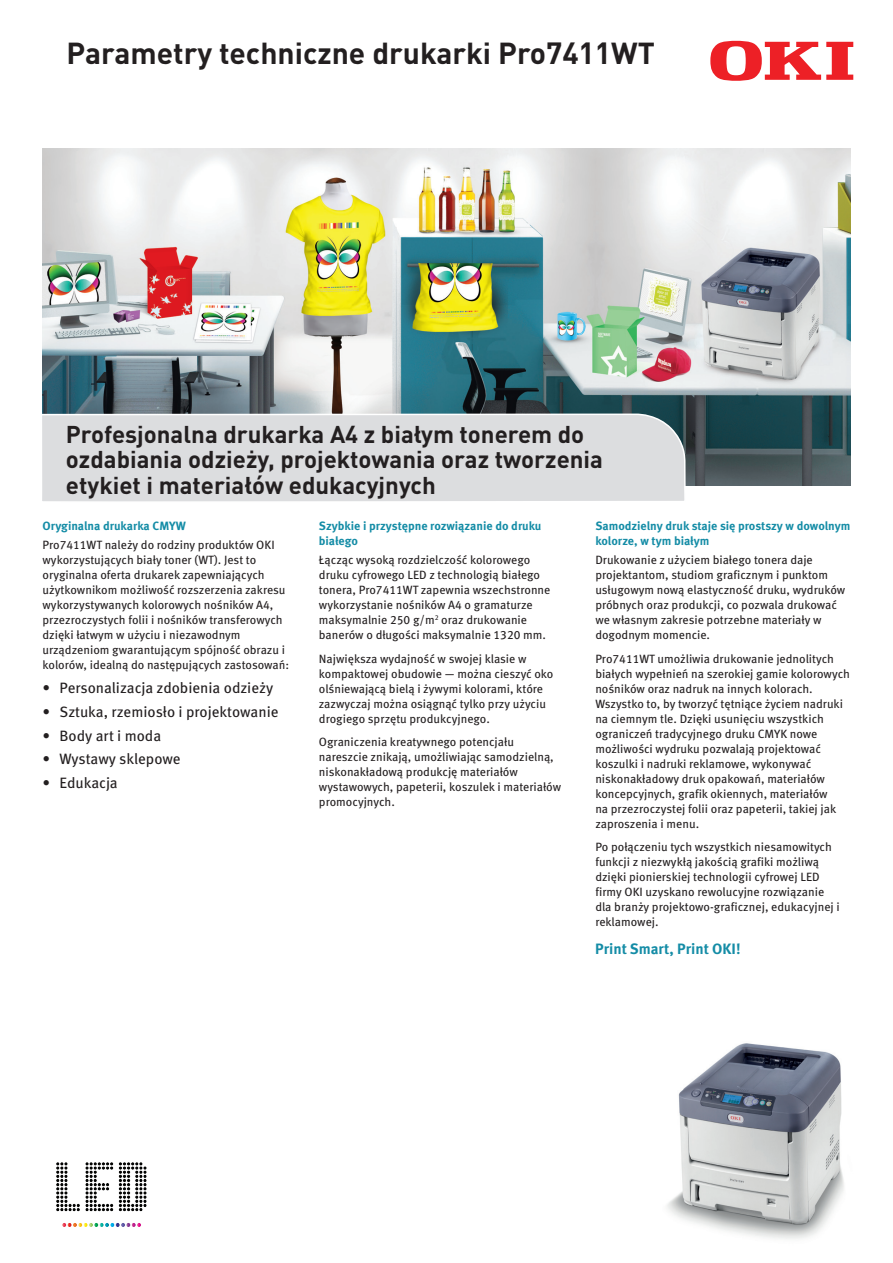
<style>
.page{position:relative;width:893px;height:1263px;background:#fff}
.page>*{position:absolute;margin:0;border:0;box-sizing:border-box;transform-origin:0 0}
.t1{font:700 30px "DIN Pro";color:#231f20}
.t2{font:700 24px/25.5px "DIN Pro";color:#231f20}
.t3{font:15px "Meta Pro";color:#231f20}
.t4{font:700 15px "Meta Pro";color:#148ca6}
.t5{font:12px/15px "Meta Pro";letter-spacing:-.005em;color:#231f20}
.t6{font:700 12px/15px "Meta Pro";color:#148ca6}
.s1{font-family:"DIN"}
.s2{font-weight:700;color:#148ca6}
.s3{font-family:"Meta Book LF"}
</style>
<div class="page">
<img style="left:43px;top:149px;width:807px;height:337px">
<svg style="left:710px;top:41px;width:143px;height:40px"></svg>
<div style="left:42px;top:413px;width:645px;height:89px;background:#dcdddf"></div>
<img style="left:56px;top:1162px;width:91px;height:64px">
<img style="left:667px;top:1043px;width:177px;height:196px">
<h1 class="t1" style="left:66px;top:28px;width:590px">Parametry techniczne drukarki Pro<span class="s1">7411</span>WT</h1>
<h2 class="t2" style="left:66px;top:418px;width:539px">Profesjonalna drukarka A<span class="s1">4</span> z białym tonerem do ozdabiania odzieży, projektowania oraz tworzenia etykiet i materiałów edukacyjnych</h2>
<p class="t5" style="left:43px;top:517px;width:234px;line-height:19.2px"><span class="s2">Oryginalna drukarka CMYW<br></span>Pro<span class="s3">7411</span>WT należy do rodziny produktów OKI</p>
<p class="t5" style="left:43px;top:553px;width:248px">wykorzystujących biały toner (WT). Jest to oryginalna oferta drukarek zapewniających użytkownikom możliwość rozszerzenia zakresu wykorzystywanych kolorowych nośników A<span class="s3">4</span>, przezroczystych folii i nośników transferowych dzięki łatwym w użyciu i niezawodnym urządzeniom gwarantującym spójność obrazu i kolorów, idealną do następujących zastosowań:</p>
<p class="t3" style="left:43px;top:676px;width:232px">• Personalizacja zdobienia odzieży</p>
<p class="t3" style="left:43px;top:700px;width:238px">• Sztuka, rzemiosło i projektowanie</p>
<p class="t3" style="left:43px;top:724px;width:120px">• Body art i moda</p>
<p class="t3" style="left:43px;top:747px;width:140px">• Wystawy sklepowe</p>
<p class="t3" style="left:43px;top:771px;width:77px">• Edukacja</p>
<p class="t6" style="left:319px;top:517px;width:224px">Szybkie i przystępne rozwiązanie do druku białego</p>
<p class="t5" style="left:319px;top:553px;width:233px">Łącząc wysoką rozdzielczość kolorowego druku cyfrowego LED z technologią białego tonera, Pro<span class="s3">7411</span>WT zapewnia wszechstronne wykorzystanie nośników A<span class="s3">4</span> o gramaturze maksymalnie <span class="s3">250</span> g/m<sup>2</sup> oraz drukowanie banerów o długości maksymalnie <span class="s3">1320</span> mm.</p>
<p class="t5" style="left:319px;top:651px;width:236px">Największa wydajność w swojej klasie w kompaktowej obudowie — można cieszyć oko olśniewającą bielą i żywymi kolorami, które zazwyczaj można osiągnąć tylko przy użyciu drogiego sprzętu produkcyjnego.</p>
<p class="t5" style="left:319px;top:735px;width:244px">Ograniczenia kreatywnego potencjału nareszcie znikają, umożliwiając samodzielną, niskonakładową produkcję materiałów wystawowych, papeterii, koszulek i materiałów promocyjnych.</p>
<p class="t6" style="left:595px;top:517px;width:257px">Samodzielny druk staje się prostszy w dowolnym kolorze, w tym białym</p>
<p class="t5" style="left:595px;top:553px;width:252px">Drukowanie z użyciem białego tonera daje projektantom, studiom graficznym i punktom usługowym nową elastyczność druku, wydruków próbnych oraz produkcji, co pozwala drukować we własnym zakresie potrzebne materiały w dogodnym momencie.</p>
<p class="t5" style="left:595px;top:651px;width:256px">Pro<span class="s3">7411</span>WT umożliwia drukowanie jednolitych białych wypełnień na szerokiej gamie kolorowych nośników oraz nadruk na innych kolorach.<br>Wszystko to, by tworzyć tętniące życiem nadruki na ciemnym tle. Dzięki usunięciu wszystkich ograniczeń tradycyjnego druku CMYK nowe możliwości wydruku pozwalają projektować koszulki i nadruki reklamowe, wykonywać niskonakładowy druk opakowań, materiałów koncepcyjnych, grafik okiennych, materiałów<br>na przezroczystej folii oraz papeterii, takiej jak zaproszenia i menu.</p>
<p class="t5" style="left:595px;top:840px;width:246px">Po połączeniu tych wszystkich niesamowitych funkcji z niezwykłą jakością grafiki możliwą dzięki pionierskiej technologii cyfrowej LED firmy OKI uzyskano rewolucyjne rozwiązanie dla branży projektowo-graficznej, edukacyjnej i reklamowej.</p>
<p class="t4" style="left:595px;top:937px;width:147px">Print Smart, Print OKI!</p>
</div>
